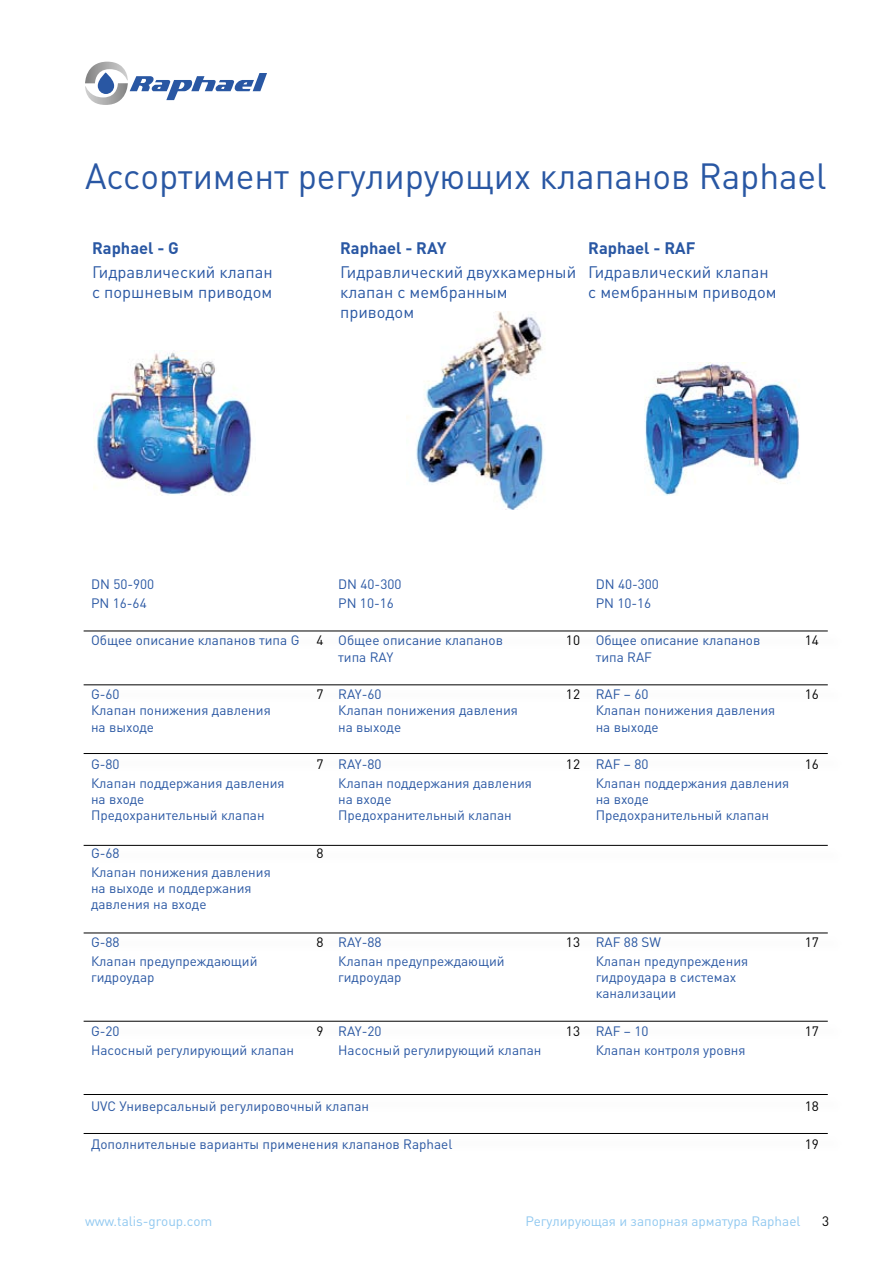
<style>
.page{position:relative;width:893px;height:1263px;background:#fff}
.page>*{position:absolute;margin:0;border:0;box-sizing:border-box;transform-origin:0 0}
.t1{font:36px "DIN Pro";letter-spacing:-.005em;color:#2957a3}
.t2{font:16.5px/19.8px "DIN Pro";color:#2957a3}
.t3{font:700 16.5px "DIN Pro";color:#2957a3}
.t4{font:13.5px/16.2px "DIN Pro";color:#2957a3}
.t5{font:13.5px "DIN Pro";color:#90c8f0}
.t6{font:13.5px "DIN Pro";color:#000}
.s1{color:#000}
</style>
<div class="page">
<svg style="left:85px;top:62px;width:182px;height:43px"></svg>
<img style="left:94px;top:352px;width:158px;height:143px">
<img style="left:645px;top:362px;width:155px;height:133px">
<img style="left:407px;top:311px;width:138px;height:198px">
<hr style="left:84px;top:631px;width:744px;height:1px;background:#000">
<hr style="left:84px;top:684px;width:744px;height:1px;background:#000">
<hr style="left:84px;top:753px;width:744px;height:1px;background:#000">
<hr style="left:84px;top:845px;width:744px;height:1px;background:#000">
<hr style="left:84px;top:933px;width:744px;height:1px;background:#000">
<hr style="left:84px;top:1021px;width:744px;height:1px;background:#000">
<hr style="left:84px;top:1094px;width:744px;height:1px;background:#000">
<hr style="left:84px;top:1133px;width:744px;height:1px;background:#000">
<h1 class="t1" style="left:85px;top:152px;width:743px">Ассортимент регулирующих клапанов Raphael</h1>
<p class="t3" style="left:92px;top:236px;width:88px">Raphael - G</p>
<p class="t3" style="left:340px;top:236px;width:108px">Raphael - RAY</p>
<p class="t3" style="left:588px;top:236px;width:109px">Raphael - RAF</p>
<p class="t2" style="left:92px;top:262px;width:182px">Гидравлический клапан с поршневым приводом</p>
<p class="t2" style="left:340px;top:262px;width:238px">Гидравлический двухкамерный клапан с мембранным приводом</p>
<p class="t2" style="left:588px;top:262px;width:190px">Гидравлический клапан с мембранным приводом</p>
<p class="t4" style="left:91px;top:575px;width:65px">DN 50-900</p>
<p class="t4" style="left:338px;top:575px;width:65px">DN 40-300</p>
<p class="t4" style="left:596px;top:575px;width:65px">DN 40-300</p>
<p class="t4" style="left:91px;top:594px;width:57px">PN 16-64</p>
<p class="t4" style="left:338px;top:594px;width:57px">PN 10-16</p>
<p class="t4" style="left:596px;top:594px;width:57px">PN 10-16</p>
<p class="t4" style="left:91px;top:632px;width:210px">Общее описание клапанов типа G</p>
<p class="t4" style="left:338px;top:632px;width:166px;text-indent:-22px"><span class="s1">4</span> Общее описание клапанов типа RAY</p>
<p class="t4" style="left:596px;top:632px;width:166px;text-indent:-30px"><span class="s1">10</span> Общее описание клапанов типа RAF</p>
<p class="t6" style="left:805px;top:631px;width:16px">14</p>
<p class="t4" style="left:91px;top:686px;width:181px">G-60<br>Клапан понижения давления на выходе</p>
<p class="t4" style="left:338px;top:686px;width:181px;text-indent:-22px"><span class="s1">7</span> RAY-60<br>Клапан понижения давления на выходе</p>
<p class="t4" style="left:596px;top:686px;width:181px;text-indent:-30px"><span class="s1">12</span> RAF – 60<br>Клапан понижения давления на выходе</p>
<p class="t6" style="left:805px;top:685px;width:16px">16</p>
<p class="t4" style="left:91px;top:756px;width:30px">G-80</p>
<p class="t4" style="left:316px;top:756px;width:67px"><span class="s1">7</span> RAY-80</p>
<p class="t4" style="left:566px;top:756px;width:84px"><span class="s1">12</span> RAF – 80</p>
<p class="t6" style="left:805px;top:755px;width:16px">16</p>
<p class="t4" style="left:91px;top:774px;width:195px">Клапан поддержания давления на входе<br>Предохранительный клапан</p>
<p class="t4" style="left:338px;top:774px;width:195px">Клапан поддержания давления на входе<br>Предохранительный клапан</p>
<p class="t4" style="left:596px;top:774px;width:195px">Клапан поддержания давления на входе<br>Предохранительный клапан</p>
<p class="t4" style="left:91px;top:844px;width:30px">G-68</p>
<p class="t6" style="left:316px;top:844px;width:9px">8</p>
<p class="t4" style="left:91px;top:863px;width:181px">Клапан понижения давления на выходе и поддержания давления на входе</p>
<p class="t4" style="left:91px;top:933px;width:30px">G-88</p>
<p class="t4" style="left:316px;top:933px;width:67px"><span class="s1">8</span> RAY-88</p>
<p class="t4" style="left:566px;top:933px;width:96px"><span class="s1">13</span> RAF 88 SW</p>
<p class="t6" style="left:805px;top:933px;width:16px">17</p>
<p class="t4" style="left:91px;top:952px;width:168px">Клапан предупреждающий гидроудар</p>
<p class="t4" style="left:338px;top:952px;width:168px">Клапан предупреждающий гидроудар</p>
<p class="t4" style="left:596px;top:952px;width:154px">Клапан предупреждения гидроудара в системах канализации</p>
<p class="t4" style="left:91px;top:1022px;width:30px">G-20</p>
<p class="t4" style="left:316px;top:1022px;width:67px"><span class="s1">9</span> RAY-20</p>
<p class="t4" style="left:566px;top:1022px;width:84px"><span class="s1">13</span> RAF – 10</p>
<p class="t6" style="left:805px;top:1022px;width:16px">17</p>
<p class="t4" style="left:91px;top:1041px;width:205px">Насосный регулирующий клапан</p>
<p class="t4" style="left:338px;top:1041px;width:205px">Насосный регулирующий клапан</p>
<p class="t4" style="left:596px;top:1041px;width:151px">Клапан контроля уровня</p>
<p class="t4" style="left:91px;top:1097px;width:280px">UVC Универсальный регулировочный клапан</p>
<p class="t6" style="left:805px;top:1097px;width:16px">18</p>
<p class="t4" style="left:91px;top:1135px;width:363px">Дополнительные варианты применения клапанов Raphael</p>
<p class="t6" style="left:805px;top:1135px;width:16px">19</p>
<p class="t5" style="left:85px;top:1212px;width:129px">www.talis-group.com</p>
<p class="t5" style="left:525px;top:1211px;width:277px">Регулирующая и запорная арматура Raphael</p>
<p class="t6" style="left:822px;top:1211px;width:9px">3</p>
</div>
